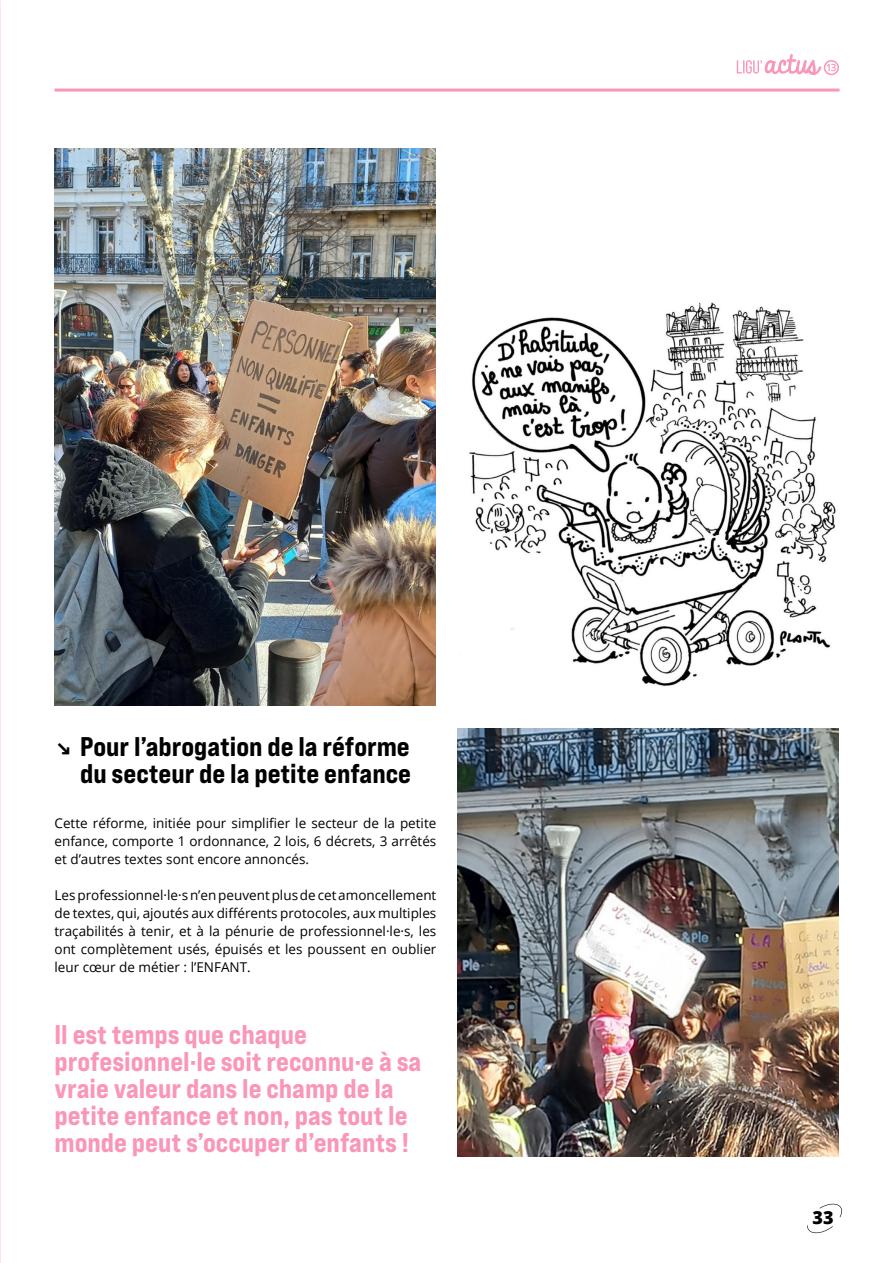
<style>
.page{position:relative;width:893px;height:1263px;background:#fff}
.page>*{position:absolute;margin:0;border:0;box-sizing:border-box;transform-origin:0 0}
.intro{font:27px/27px "Bebas Neue Pro Exp Eb";color:#f996b9}
.t1{font:27px/27px "Bebas Neue Pro Exp Eb";color:#000;text-align:right}
.t2{font:800 18px "Open Sans";color:#000}
.corps_de_texte{font:13.5px/18px "Open Sans";color:#000;text-align:justify}
.s1{font-family:"IBM Plex Sans";font-weight:700;font-size:21px}
</style>
<div class="page">
<svg style="left:820px;top:1203px;width:22px;height:14px"></svg>
<svg style="left:807px;top:1225px;width:26px;height:8px"></svg>
<svg style="left:737px;top:54px;width:102px;height:22px"></svg>
<hr style="left:55px;top:89px;width:784px;height:3px;background:#f996b9">
<img style="left:469px;top:302px;width:367px;height:384px">
<img style="left:55px;top:149px;width:381px;height:557px">
<img style="left:457px;top:728px;width:382px;height:429px">
<p class="t1" style="left:55px;top:733px;width:358px"><span class="s1">↘</span> Pour l’abrogation de la réforme du secteur de la petite enfance</p>
<p class="corps_de_texte" style="left:55px;top:814px;width:383px">Cette réforme, initiée pour simplifier le secteur de la petite enfance, comporte 1 ordonnance, 2 lois, 6 décrets, 3 arrêtés et d’autres textes sont encore annoncés.</p>
<p class="corps_de_texte" style="left:55px;top:886px;width:383px">Les professionnel·le·s n’en peuvent plus de cet amoncellement de textes, qui, ajoutés aux différents protocoles, aux multiples traçabilités à tenir, et à la pénurie de professionnel·le·s, les ont complètement usés, épuisés et les poussent en oublier leur cœur de métier : l’ENFANT.</p>
<p class="intro" style="left:55px;top:1021px;width:368px">Il est temps que chaque profesionnel·le soit reconnu·e à sa vraie valeur dans le champ de la petite enfance et non, pas tout le monde peut s’occuper d’enfants !</p>
<h2 class="t2" style="left:812px;top:1204px;width:23px">33</h2>
</div>
